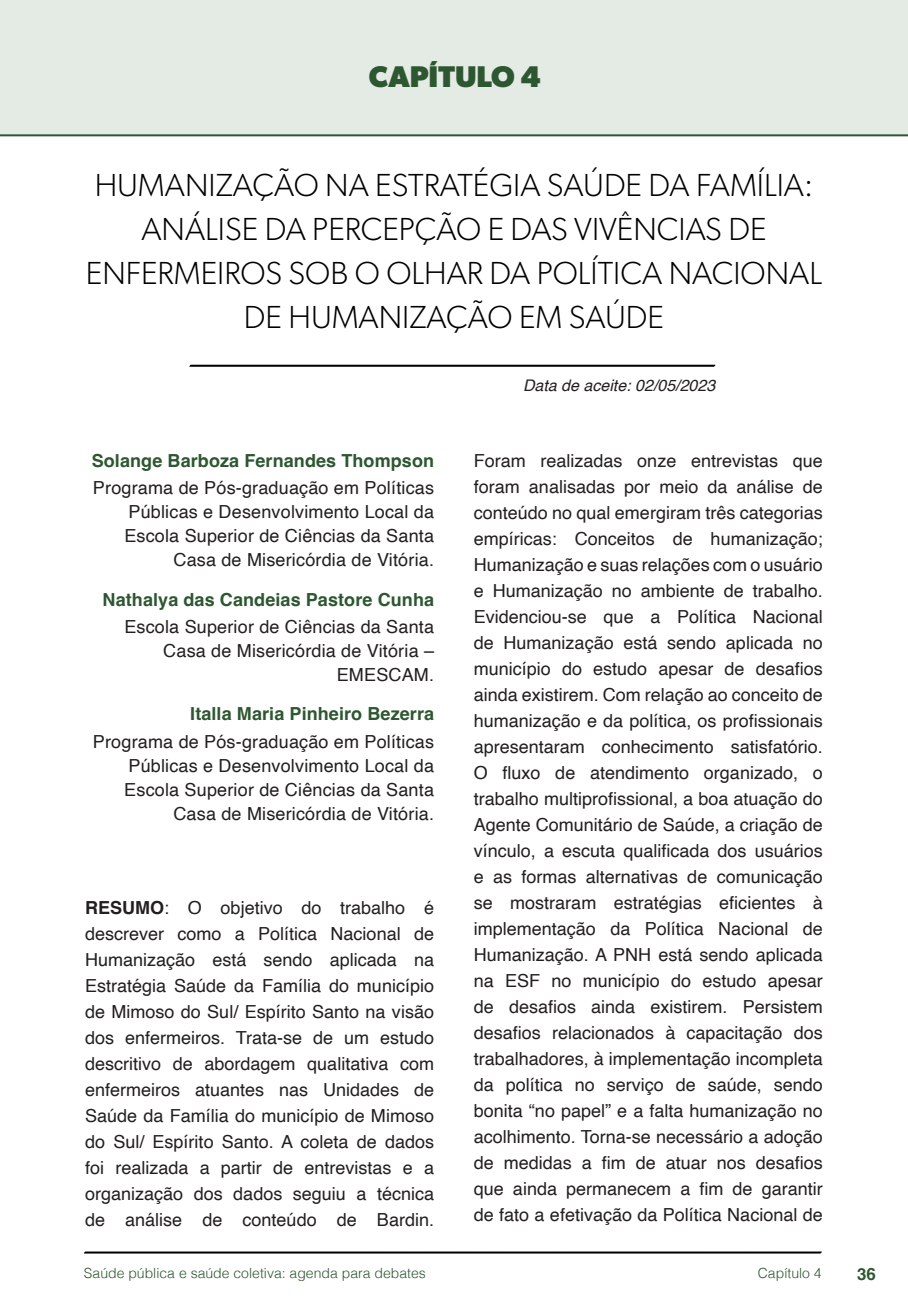
<style>
.page{position:relative;width:908px;height:1304px;background:#fff}
.page>*{position:absolute;margin:0;border:0;box-sizing:border-box;transform-origin:0 0}
.t1{font:300 32px/44px "Gibson";color:#000;text-align:center}
.t2{font:700 30px "Gibson";color:#2d5730}
.t3{font:18px/26px "Helvetica";letter-spacing:.01em;color:#231f20;text-align:right}
.t4{font:700 18px "Helvetica";letter-spacing:.005em;color:#2d5730}
.t5{font:700 16.8px "Helvetica";color:#2d5730}
.t6{font:italic 16px "Helvetica";color:#231f20}
.t7{font:300 14px "Helvetica";color:#2d5730}
.s1{font-weight:700}
</style>
<div class="page">
<svg style="left:84px;top:1251px;width:737px;height:3px;background:#515151"></svg>
<svg style="left:189px;top:364px;width:526px;height:3px;background:#4f4f4f"></svg>
<div style="left:0;top:0;width:907px;height:136px;background:#e4eae4"></div>
<div style="left:44px;top:72px;width:68px;height:61px;background:#e4eae4"></div>
<h2 class="t2" style="left:369px;top:58px;width:173px">CAPÍTULO 4</h2>
<h1 class="t1" style="left:86px;top:162px;width:737px">HUMANIZAÇÃO NA ESTRATÉGIA SAÚDE DA FAMÍLIA:<br>ANÁLISE DA PERCEPÇÃO E DAS VIVÊNCIAS DE ENFERMEIROS SOB O OLHAR DA POLÍTICA NACIONAL DE HUMANIZAÇÃO EM SAÚDE</h1>
<p class="t4" style="left:92px;top:450px;width:344px">Solange Barboza Fernandes Thompson</p>
<p class="t3" style="left:93px;top:477px;width:342px;line-height:24px">Programa de Pós-graduação em Políticas Públicas e Desenvolvimento Local da Escola Superior de Ciências da Santa Casa de Misericórdia de Vitória.</p>
<p class="t4" style="left:103px;top:588px;width:333px">Nathalya das Candeias Pastore Cunha</p>
<p class="t3" style="left:124px;top:615px;width:311px;line-height:24px">Escola Superior de Ciências da Santa<br>Casa de Misericórdia de Vitória –<br>EMESCAM.</p>
<p class="t4" style="left:190px;top:703px;width:245px">Italla Maria Pinheiro Bezerra</p>
<p class="t3" style="left:93px;top:730px;width:342px;line-height:24px">Programa de Pós-graduação em Políticas Públicas e Desenvolvimento Local da Escola Superior de Ciências da Santa Casa de Misericórdia de Vitória.</p>
<p class="t3" style="left:85px;top:895px;width:350px;text-align:justify"><span class="s1">RESUMO</span>: O objetivo do trabalho é descrever como a Política Nacional de Humanização está sendo aplicada na Estratégia Saúde da Família do município de Mimoso do Sul/ Espírito Santo na visão dos enfermeiros. Trata-se de um estudo descritivo de abordagem qualitativa com enfermeiros atuantes nas Unidades de Saúde da Família do município de Mimoso do Sul/ Espírito Santo. A coleta de dados foi realizada a partir de entrevistas e a organização dos dados seguiu a técnica de análise de conteúdo de Bardin.</p>
<p class="t6" style="left:523px;top:373px;width:194px">Data de aceite: 02/05/2023</p>
<p class="t3" style="left:473px;top:448px;width:350px;text-align:justify">Foram realizadas onze entrevistas que foram analisadas por meio da análise de conteúdo no qual emergiram três categorias empíricas: Conceitos de humanização; Humanização e suas relações com o usuário e Humanização no ambiente de trabalho.<br>Evidenciou-se que a Política Nacional de Humanização está sendo aplicada no município do estudo apesar de desafios ainda existirem. Com relação ao conceito de humanização e da política, os profissionais apresentaram conhecimento satisfatório.<br>O fluxo de atendimento organizado, o trabalho multiprofissional, a boa atuação do Agente Comunitário de Saúde, a criação de vínculo, a escuta qualificada dos usuários e as formas alternativas de comunicação se mostraram estratégias eficientes à implementação da Política Nacional de Humanização. A PNH está sendo aplicada na ESF no município do estudo apesar de desafios ainda existirem. Persistem desafios relacionados à capacitação dos trabalhadores, à implementação incompleta da política no serviço de saúde, sendo bonita “no papel” e a falta humanização no acolhimento. Torna-se necessário a adoção de medidas a fim de atuar nos desafios que ainda permanecem a fim de garantir de fato a efetivação da Política Nacional de</p>
<p class="t7" style="left:84px;top:1261px;width:343px">Saúde pública e saúde coletiva: agenda para debates</p>
<p class="t7" style="left:757px;top:1261px;width:65px">Capítulo 4</p>
<p class="t5" style="left:856px;top:1264px;width:20px">36</p>
</div>
